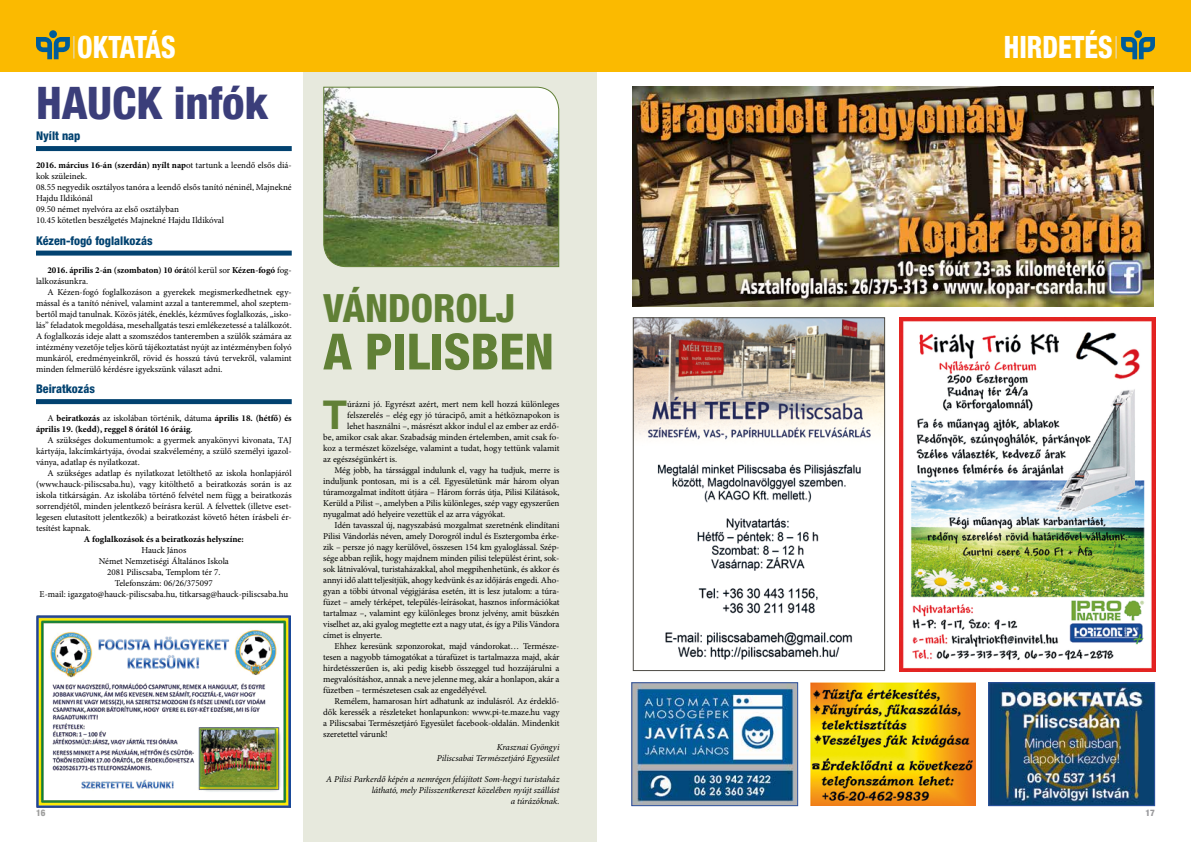
<style>
.page{position:relative;width:1191px;height:842px;background:#fff}
.page>*{position:absolute;margin:0;border:0;box-sizing:border-box;transform-origin:0 0}
.t1{font:800 condensed 50px "Helvetica Neue LT Pro";color:#618036}
.t2{font:800 condensed 45px "Helvetica Neue LT Pro";color:#3b3e7a}
.t3{font:700 39.8px "Helvetica Neue LT Pro";color:#618036}
.t4{font:800 condensed 39px "Helvetica Neue LT Pro";color:#618036}
.t5{font:800 condensed 30.9px "Helvetica Neue LT Pro";color:#fff;scale:.88 1}
.t6{font:800 condensed 30.9px "Helvetica Neue LT Pro";letter-spacing:-.03em;color:#fff;scale:.88 1}
.t7{font:800 condensed 12px "Helvetica Neue LT Pro";color:#024270}
.t8{font:9px/11px "Minion Pro";letter-spacing:-.01em;color:#000;text-align:justify}
.t9{font:700 9px/11px "Minion Pro";color:#000}
.t10{font:italic 9px/11px "Minion Pro";letter-spacing:-.005em;color:#000;text-align:right}
.t11{font:800 condensed 9px "Helvetica Neue LT Pro";color:#9d9d9c}
.t12{font:800 condensed 9px "Helvetica Neue LT Pro";color:#98989b}
.s1{font-weight:700}
.s2{font-weight:400}
</style>
<div class="page">
<div style="left:304px;top:72px;width:293px;height:770px;background:#e7e9dd"></div>
<div style="left:0;top:0;width:1191px;height:72px;background:#fbba00"></div>
<div style="left:1134px;top:30px;width:8px;height:8px;background:#005c9a;border-radius:50%"></div>
<div style="left:49px;top:30px;width:8px;height:8px;background:#005c9a;border-radius:50%"></div>
<svg style="left:36px;top:36px;width:38px;height:23px"></svg>
<svg style="left:1115px;top:36px;width:40px;height:23px"></svg>
<div style="left:36px;top:146px;width:256px;height:5px;background:#024270"></div>
<div style="left:36px;top:251px;width:256px;height:5px;background:#024270"></div>
<div style="left:36px;top:399px;width:256px;height:5px;background:#024270"></div>
<img style="left:990px;top:684px;width:163px;height:120px">
<div style="left:988px;top:682px;width:167px;height:124px;border:1px solid #2d52a0"></div>
<img style="left:633px;top:684px;width:163px;height:120px">
<div style="left:631px;top:682px;width:167px;height:124px;border:1px solid #2d52a0"></div>
<img style="left:635px;top:319px;width:248px;height:341px">
<div style="left:633px;top:317px;width:252px;height:354px;border:1px solid #4d4b44"></div>
<img style="left:900px;top:318px;width:255px;height:353px">
<img style="left:633px;top:87px;width:520px;height:219px">
<img style="left:810px;top:682px;width:166px;height:124px">
<img style="left:323px;top:86px;width:237px;height:182px">
<img style="left:36px;top:615px;width:255px;height:192px">
<h3 class="t6" style="left:77px;top:28px;width:113px">OKTATÁS</h3>
<h3 class="t5" style="left:1003px;top:28px;width:125px">HIRDETÉS</h3>
<h2 class="t2" style="left:36px;top:75px;width:234px">HAUCK infók</h2>
<h3 class="t7" style="left:36px;top:129px;width:46px">Nyílt nap</h3>
<p class="t8" style="left:36px;top:160px;width:257px;text-align:left"><span class="s1">2016. március 16-án (szerdán) nyílt nap</span>ot tartunk a leendő elsős diá&shy;kok szüleinek.<br>08.55 negyedik osztályos tanóra a leendő elsős tanító néninél, Majnekné Hajdu Ildikónál<br>09.50 német nyelvóra az első osztályban<br>10.45 kötetlen beszélgetés Majnekné Hajdu Ildikóval</p>
<h3 class="t7" style="left:36px;top:233px;width:118px">Kézen-fogó foglalkozás</h3>
<p class="t9" style="left:36px;top:264px;width:257px;text-indent:11px">2016. április 2-án (szombaton) 10 órá<span class="s2">tól kerül sor</span> Kézen-fogó <span class="s2">fog&shy;lalkozásunkra.</span></p>
<p class="t8" style="left:36px;top:287px;width:257px;text-indent:11px">A Kézen-fogó foglalkozáson a gyerekek megismerkedhetnek egy&shy;mással és a tanító nénivel, valamint azzal a tanteremmel, ahol szeptem&shy;bertől majd tanulnak. Közös játék, éneklés, kézműves foglalkozás, „isko&shy;lás” feladatok megoldása, mesehallgatás teszi emlékezetessé a találkozót.<br>A foglalkozás ideje alatt a szomszédos tanteremben a szülők számára az intézmény vezetője teljes körű tájékoztatást nyújt az intézményben folyó munkáról, eredményeinkről, rövid és hosszú távú tervekről, valamint minden felmerülő kérdésre igyekszünk választ adni.</p>
<h3 class="t7" style="left:36px;top:382px;width:61px">Beiratkozás</h3>
<p class="t9" style="left:36px;top:413px;width:257px;text-indent:11px"><span class="s2">A</span> beiratkozás <span class="s2">az iskolában történik, dátuma</span> április 18. (hétfő) és április 19. (kedd), reggel 8 órától 16 óráig<span class="s2">.</span></p>
<p class="t8" style="left:36px;top:435px;width:257px;text-indent:11px">A szükséges dokumentumok: a gyermek anyakönyvi kivonata, TAJ kártyája, lakcímkártyája, óvodai szakvélemény, a szülő személyi igazol&shy;ványa, adatlap és nyilatkozat.</p>
<p class="t8" style="left:36px;top:468px;width:257px;text-indent:11px">A szükséges adatlap és nyilatkozat letölthető az iskola honlapjáról (www.hauck-piliscsaba.hu), vagy kitölthető a beiratkozás során is az iskola titkárságán. Az iskolába történő felvétel nem függ a beiratkozás sorrendjétől, minden jelentkező beírásra kerül. A felvettek (illetve eset&shy;legesen elutasított jelentkezők) a beiratkozást követő héten írásbeli ér&shy;tesítést kapnak.</p>
<p class="t9" style="left:84px;top:534px;width:161px">A foglalkozások és a beiratkozás helyszíne:</p>
<p class="t8" style="left:40px;top:545px;width:250px;text-align:center">Hauck János<br>Német Nemzetiségi Általános Iskola<br>2081 Piliscsaba, Templom tér 7.<br>Telefonszám: 06/26/375097<br>E-mail: igazgato@hauck-piliscsaba.hu, titkarsag@hauck-piliscsaba.hu</p>
<h3 class="t4" style="left:323px;top:284px;width:194px">VÁNDOROLJ</h3>
<h1 class="t1" style="left:323px;top:321px;width:232px">A PILISBEN</h1>
<h3 class="t3" style="left:323px;top:390px;width:26px">T</h3>
<p class="t8" style="left:347px;top:398px;width:214px">úrázni jó. Egyrészt azért, mert nem kell hozzá különleges</p>
<p class="t8" style="left:347px;top:409px;width:214px">felszerelés – elég egy jó túracipő, amit a hétköznapokon is</p>
<p class="t8" style="left:347px;top:420px;width:214px">lehet használni –, másrészt akkor indul el az ember az erdő-</p>
<p class="t8" style="left:323px;top:431px;width:238px">be, amikor csak akar. Szabadság minden értelemben, amit csak fo-</p>
<p class="t8" style="left:323px;top:442px;width:238px">koz a természet közelsége, valamint a tudat, hogy tettünk valamit</p>
<p class="t8" style="left:323px;top:453px;width:75px">az egészségünkért is.</p>
<p class="t8" style="left:334px;top:464px;width:226px">Még jobb, ha társsággal indulunk el, vagy ha tudjuk, merre is</p>
<p class="t8" style="left:323px;top:475px;width:238px">induljunk pontosan, mi is a cél. Egyesületünk már három olyan</p>
<p class="t8" style="left:323px;top:486px;width:238px">túramozgalmat indított útjára – Három forrás útja, Pilisi Kilátások,</p>
<p class="t8" style="left:323px;top:497px;width:238px">Kerüld a Pilist –, amelyben a Pilis különleges, szép vagy egyszerűen</p>
<p class="t8" style="left:323px;top:508px;width:183px">nyugalmat adó helyeire vezettük el az arra vágyókat.</p>
<p class="t8" style="left:334px;top:519px;width:226px">Idén tavasszal új, nagyszabású mozgalmat szeretnénk elindítani</p>
<p class="t8" style="left:323px;top:530px;width:238px">Pilisi Vándorlás néven, amely Dorogról indul és Esztergomba érke-</p>
<p class="t8" style="left:323px;top:541px;width:238px">zik – persze jó nagy kerülővel, összesen 154 km gyaloglással. Szép-</p>
<p class="t8" style="left:323px;top:552px;width:238px">sége abban rejlik, hogy majdnem minden pilisi települést érint, sok-</p>
<p class="t8" style="left:323px;top:563px;width:238px">sok látnivalóval, turistaházakkal, ahol megpihenhetünk, és akkor és</p>
<p class="t8" style="left:323px;top:574px;width:238px">annyi idő alatt teljesítjük, ahogy kedvünk és az időjárás engedi. Aho-</p>
<p class="t8" style="left:323px;top:585px;width:238px">gyan a többi útvonal végigjárása esetén, itt is lesz jutalom: a túra-</p>
<p class="t8" style="left:323px;top:596px;width:238px">füzet – amely térképet, település-leírásokat, hasznos információkat</p>
<p class="t8" style="left:323px;top:607px;width:238px">tartalmaz –, valamint egy különleges bronz jelvény, amit büszkén</p>
<p class="t8" style="left:323px;top:618px;width:238px">viselhet az, aki gyalog megtette ezt a nagy utat, és így a Pilis Vándora</p>
<p class="t8" style="left:323px;top:629px;width:60px">címet is elnyerte.</p>
<p class="t8" style="left:334px;top:640px;width:226px">Ehhez keresünk szponzorokat, majd vándorokat… Természe-</p>
<p class="t8" style="left:323px;top:651px;width:238px">tesen a nagyobb támogatókat a túrafüzet is tartalmazza majd, akár</p>
<p class="t8" style="left:323px;top:662px;width:238px">hirdetésszerűen is, aki pedig kisebb összeggel tud hozzájárulni a</p>
<p class="t8" style="left:323px;top:673px;width:238px">megvalósításhoz, annak a neve jelenne meg, akár a honlapon, akár a</p>
<p class="t8" style="left:323px;top:684px;width:165px">füzetben – természetesen csak az engedélyével.</p>
<p class="t8" style="left:334px;top:695px;width:226px">Remélem, hamarosan hírt adhatunk az indulásról. Az érdeklő-</p>
<p class="t8" style="left:323px;top:706px;width:238px">dők keressék a részleteket honlapunkon: www.pi-te.maze.hu vagy</p>
<p class="t8" style="left:323px;top:717px;width:238px">a Piliscsabai Természetjáró Egyesület facebook-oldalán. Mindenkit</p>
<p class="t8" style="left:323px;top:728px;width:66px">szeretettel várunk!</p>
<p class="t10" style="left:437px;top:741px;width:124px">Krasznai Gyöngyi<br>Piliscsabai Természetjáró Egyesület</p>
<p class="t10" style="left:326px;top:774px;width:235px">A Pilisi Parkerdő képén a nemrégen felújított Som-hegyi turistaház látható, mely Pilisszentkereszt közelében nyújt szállást<br>a túrázóknak.</p>
<p class="t11" style="left:36px;top:807px;width:11px">16</p>
<p class="t12" style="left:1145px;top:808px;width:11px">17</p>
</div>
